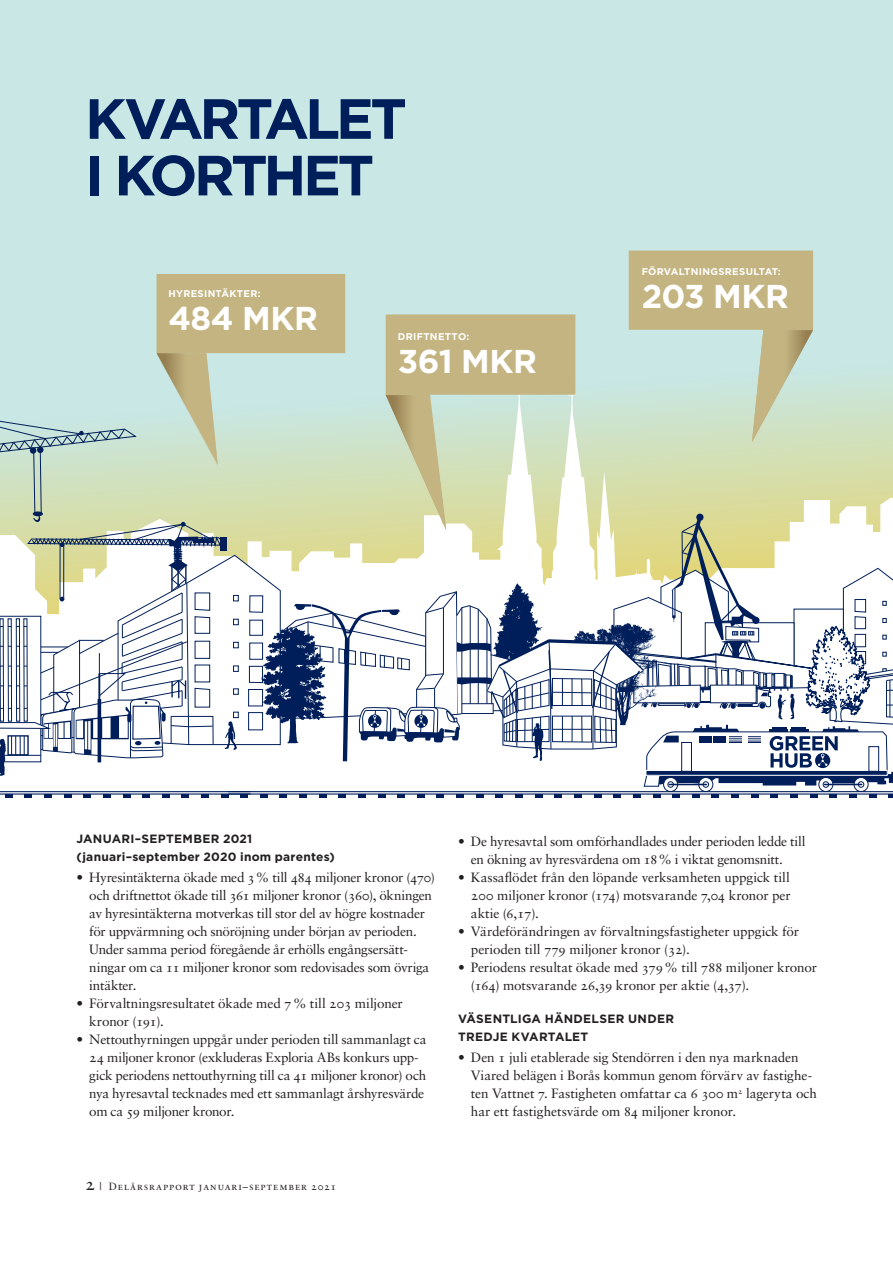
<style>
.page{position:relative;width:893px;height:1263px;background:#fff}
.page>*{position:absolute;margin:0;border:0;box-sizing:border-box;transform-origin:0 0}
.Rubrik{font:700 56.55px/56.6px "Gotham";letter-spacing:-.07em;color:#001f5a}
.siffror_inl{font:700 33px "Gotham";letter-spacing:-.015em;color:#fff}
.Bröd_punkt{font:13.5px/18px "Sabon LT Std";letter-spacing:-.015em;color:#231f20}
.Mellanrub{font:700 12px/18px "Gotham";letter-spacing:.02em;color:#231f20}
.t1{font:10.5px "Sabon LT Std";letter-spacing:.085em;color:#231f20}
.t2{font:700 9.75px "Gotham";letter-spacing:.03em;color:#fff}
.s1{font-size:18px}
</style>
<div class="page">
<div style="left:0;top:0;width:893px;height:760px;background:#c8e7e5"></div>
<svg style="left:0;top:787px;width:718px;height:11px"></svg>
<svg style="left:664px;top:777px;width:14px;height:14px"></svg>
<div style="left:663px;top:777px;width:15px;height:15px;border:1px solid #001f5a;border-radius:50%"></div>
<svg style="left:699px;top:777px;width:14px;height:14px"></svg>
<div style="left:698px;top:777px;width:15px;height:15px;border:1px solid #001f5a;border-radius:50%"></div>
<div style="left:818px;top:777px;width:15px;height:15px;border:1px solid #001f5a;border-radius:50%"></div>
<div style="left:854px;top:777px;width:14px;height:15px;border:1px solid #001f5a;border-radius:50%"></div>
<hr style="left:228px;top:791px;width:665px;height:1px;background:#001f5a">
<hr style="left:228px;top:793px;width:665px;height:1px;background:#001f5a">
<svg style="left:515px;top:794px;width:8px;height:3px"></svg>
<svg style="left:555px;top:794px;width:7px;height:3px"></svg>
<svg style="left:535px;top:794px;width:7px;height:3px"></svg>
<svg style="left:574px;top:794px;width:7px;height:3px"></svg>
<svg style="left:614px;top:794px;width:7px;height:3px"></svg>
<svg style="left:594px;top:794px;width:7px;height:3px"></svg>
<svg style="left:633px;top:794px;width:7px;height:3px"></svg>
<svg style="left:673px;top:794px;width:7px;height:3px"></svg>
<svg style="left:653px;top:794px;width:7px;height:3px"></svg>
<svg style="left:692px;top:794px;width:7px;height:3px"></svg>
<svg style="left:731px;top:794px;width:8px;height:3px"></svg>
<svg style="left:712px;top:794px;width:7px;height:3px"></svg>
<svg style="left:751px;top:794px;width:7px;height:3px"></svg>
<svg style="left:790px;top:794px;width:8px;height:3px"></svg>
<svg style="left:771px;top:794px;width:7px;height:3px"></svg>
<svg style="left:260px;top:794px;width:7px;height:3px"></svg>
<svg style="left:280px;top:794px;width:7px;height:3px"></svg>
<svg style="left:319px;top:794px;width:7px;height:3px"></svg>
<svg style="left:299px;top:794px;width:8px;height:3px"></svg>
<svg style="left:339px;top:794px;width:7px;height:3px"></svg>
<svg style="left:378px;top:794px;width:7px;height:3px"></svg>
<svg style="left:358px;top:794px;width:7px;height:3px"></svg>
<svg style="left:398px;top:794px;width:7px;height:3px"></svg>
<svg style="left:437px;top:794px;width:7px;height:3px"></svg>
<svg style="left:417px;top:794px;width:7px;height:3px"></svg>
<svg style="left:456px;top:794px;width:8px;height:3px"></svg>
<svg style="left:496px;top:794px;width:7px;height:3px"></svg>
<svg style="left:476px;top:794px;width:7px;height:3px"></svg>
<svg style="left:810px;top:794px;width:7px;height:3px"></svg>
<svg style="left:849px;top:794px;width:7px;height:3px"></svg>
<svg style="left:830px;top:794px;width:7px;height:3px"></svg>
<svg style="left:869px;top:794px;width:7px;height:3px"></svg>
<svg style="left:889px;top:794px;width:4px;height:3px"></svg>
<hr style="left:0;top:791px;width:250px;height:1px;background:#001f5a">
<hr style="left:0;top:793px;width:251px;height:1px;background:#001f5a">
<svg style="left:5px;top:794px;width:7px;height:3px"></svg>
<svg style="left:44px;top:794px;width:8px;height:3px"></svg>
<svg style="left:25px;top:794px;width:7px;height:3px"></svg>
<svg style="left:64px;top:794px;width:7px;height:3px"></svg>
<svg style="left:103px;top:794px;width:7px;height:3px"></svg>
<svg style="left:84px;top:794px;width:7px;height:3px"></svg>
<svg style="left:123px;top:794px;width:7px;height:3px"></svg>
<svg style="left:162px;top:794px;width:7px;height:3px"></svg>
<svg style="left:143px;top:794px;width:7px;height:3px"></svg>
<svg style="left:201px;top:794px;width:8px;height:3px"></svg>
<svg style="left:182px;top:794px;width:7px;height:3px"></svg>
<svg style="left:221px;top:794px;width:7px;height:3px"></svg>
<svg style="left:240px;top:794px;width:8px;height:3px"></svg>
<svg style="left:0;top:251px;width:893px;height:536px"></svg>
<p class="Rubrik" style="left:85px;top:90px;width:323px">KVARTALET<br>I KORTHET</p>
<p class="t2" style="left:642px;top:265px;width:141px">FÖRVALTNINGSRESULTAT:</p>
<p class="t2" style="left:168px;top:287px;width:94px">HYRESINTÄKTER:</p>
<p class="siffror_inl" style="left:642px;top:274px;width:149px">203 MKR</p>
<p class="siffror_inl" style="left:168px;top:297px;width:151px">484 MKR</p>
<p class="t2" style="left:398px;top:330px;width:73px">DRIFTNETTO:</p>
<p class="siffror_inl" style="left:398px;top:339px;width:141px">361 MKR</p>
<p class="Mellanrub" style="left:77px;top:830px;width:260px">JANUARI–SEPTEMBER 2021 (januari–september 2020 inom parentes)</p>
<p class="Bröd_punkt" style="left:89px;top:868px;width:347px;text-indent:-13px">• Hyresintäkterna ökade med 3% till 484 miljoner kronor (470) och driftnettot ökade till 361 miljoner kronor (360), ökningen av hyresintäkterna motverkas till stor del av högre kostnader för uppvärmning och snöröjning under början av perioden.<br>Under samma period föregående år erhölls engångsersätt&shy;ningar om ca 11 miljoner kronor som redovisades som övriga intäkter.</p>
<p class="Bröd_punkt" style="left:89px;top:994px;width:315px;text-indent:-13px">• Förvaltningsresultatet ökade med 7% till 203 miljoner kronor (191).</p>
<p class="Bröd_punkt" style="left:89px;top:1030px;width:339px;text-indent:-13px">• Nettouthyrningen uppgår under perioden till sammanlagt ca 24 miljoner kronor (exkluderas Exploria ABs konkurs upp&shy;gick periodens nettouthyrning till ca 41 miljoner kronor) och nya hyresavtal tecknades med ett sammanlagt årshyresvärde om ca 59 miljoner kronor.</p>
<p class="Bröd_punkt" style="left:471px;top:832px;width:336px;text-indent:-13px">• De hyresavtal som omförhandlades under perioden ledde till en ökning av hyresvärdena om 18% i viktat genomsnitt.</p>
<p class="Bröd_punkt" style="left:471px;top:868px;width:321px;text-align:justify;text-indent:-13px">• Kassaflödet från den löpande verksamheten uppgick till 200 miljoner kronor (174) motsvarande 7,04 kronor per aktie (6,17).</p>
<p class="Bröd_punkt" style="left:471px;top:922px;width:330px;text-indent:-13px">• Värdeförändringen av förvaltningsfastigheter uppgick för perioden till 779 miljoner kronor (32).</p>
<p class="Bröd_punkt" style="left:471px;top:958px;width:348px;text-indent:-13px">• Periodens resultat ökade med 379% till 788 miljoner kronor (164) motsvarande 26,39 kronor per aktie (4,37).</p>
<p class="Mellanrub" style="left:458px;top:1010px;width:218px">VÄSENTLIGA HÄNDELSER UNDER<br>TREDJE KVARTALET</p>
<p class="Bröd_punkt" style="left:471px;top:1048px;width:348px;text-indent:-13px">• Den 1 juli etablerade sig Stendörren i den nya marknaden Viared belägen i Borås kommun genom förvärv av fastighe&shy;ten Vattnet 7. Fastigheten omfattar ca 6 300 m<sup>2</sup> lageryta och har ett fastighetsvärde om 84 miljoner kronor.</p>
<p class="t1" style="left:85px;top:1180px;width:253px"><span class="s1">2</span> | Delårsrapport januari–september 2021</p>
</div>
